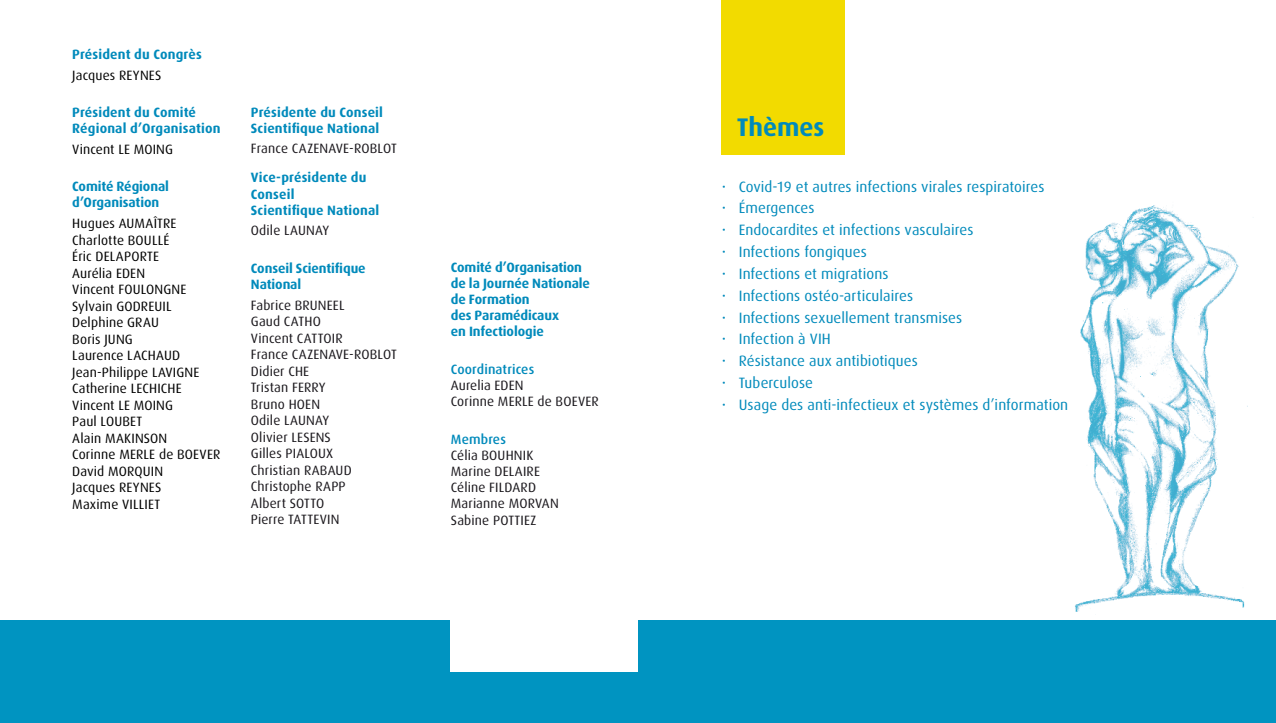
<style>
.page{position:relative;width:1276px;height:723px;background:#fff}
.page>*{position:absolute;margin:0;border:0;box-sizing:border-box;transform-origin:0 0}
.t1{font:700 25.5px "Dax";color:#008abb}
.t2{font:15px "Dax";letter-spacing:.005em;color:#008abb}
.t3{font:13.5px/16.5px "Dax";letter-spacing:.01em;color:#1a171c}
.t4{font:13.5px/16.5px "Dax";letter-spacing:.01em;color:#000}
.t5{font:700 13.5px/16.2px "Dax";letter-spacing:-.005em;color:#008abb}
.t6{font:700 13.5px/16.2px "Dax";letter-spacing:.015em;color:#008abb}
.t7{font:500 13.5px "Dax";letter-spacing:.01em;color:#008abb}
.s1{font-weight:300}
</style>
<div class="page">
<div style="left:0;top:621px;width:1276px;height:102px;background:#0094c1"></div>
<div style="left:451px;top:567px;width:187px;height:105px;background:#fff"></div>
<div style="left:721px;top:0;width:123px;height:154px;background:#f2db00"></div>
<img style="left:1075px;top:205px;width:179px;height:407px">
<p class="t5" style="left:72px;top:46px;width:131px">Président du Congrès</p>
<p class="t4" style="left:72px;top:67px;width:91px">Jacques REYNES</p>
<p class="t6" style="left:72px;top:104px;width:150px">Président du Comité<br>Régional d’Organisation</p>
<p class="t4" style="left:72px;top:141px;width:102px">Vincent LE MOING</p>
<p class="t5" style="left:72px;top:178px;width:98px">Comité Régional d’Organisation</p>
<p class="t4" style="left:72px;top:215px;width:150px">Hugues AUMAÎTRE<br>Charlotte BOULLÉ<br>Éric DELAPORTE<br>Aurélia EDEN<br>Vincent FOULONGNE<br>Sylvain GODREUIL<br>Delphine GRAU<br>Boris JUNG<br>Laurence LACHAUD<br>Jean-Philippe LAVIGNE<br>Catherine LECHICHE<br>Vincent LE MOING<br>Paul LOUBET<br>Alain MAKINSON<br>Corinne MERLE de BOEVER<br>David MORQUIN<br>Jacques REYNES<br>Maxime VILLIET</p>
<p class="t5" style="left:251px;top:104px;width:134px">Présidente du Conseil<br>Scientifique National</p>
<p class="t3" style="left:251px;top:141px;width:147px">France CAZENAVE-ROBLOT</p>
<p class="t5" style="left:251px;top:170px;width:130px">Vice-présidente du<br>Conseil<br>Scientifique National</p>
<p class="t3" style="left:251px;top:222px;width:80px">Odile LAUNAY</p>
<p class="t5" style="left:251px;top:260px;width:116px">Conseil Scientifique<br>National</p>
<p class="t3" style="left:251px;top:297px;width:147px">Fabrice BRUNEEL<br>Gaud CATHO<br>Vincent CATTOIR<br>France CAZENAVE-ROBLOT<br>Didier CHE<br>Tristan FERRY<br>Bruno HOEN<br>Odile LAUNAY<br>Olivier LESENS<br>Gilles PIALOUX<br>Christian RABAUD<br>Christophe RAPP<br>Albert SOTTO<br>Pierre TATTEVIN</p>
<p class="t5" style="left:451px;top:259px;width:141px">Comité d’Organisation de la Journée Nationale de Formation<br>des Paramédicaux<br>en Infectiologie</p>
<p class="t7" style="left:451px;top:362px;width:85px">Coordinatrices</p>
<p class="t3" style="left:451px;top:377px;width:150px">Aurelia EDEN<br>Corinne MERLE de BOEVER</p>
<p class="t7" style="left:451px;top:431px;width:57px">Membres</p>
<p class="t3" style="left:451px;top:447px;width:109px">Célia BOUHNIK<br>Marine DELAIRE<br>Céline FILDARD<br>Marianne MORVAN<br>Sabine POTTIEZ</p>
<h1 class="t1" style="left:736px;top:112px;width:89px">Thèmes</h1>
<p class="t2" style="left:722px;top:178px;width:324px"><span class="s1">•</span> Covid-19 et autres infections virales respiratoires</p>
<p class="t2" style="left:722px;top:200px;width:94px"><span class="s1">•</span> Émergences</p>
<p class="t2" style="left:722px;top:222px;width:253px"><span class="s1">•</span> Endocardites et infections vasculaires</p>
<p class="t2" style="left:722px;top:243px;width:146px"><span class="s1">•</span> Infections fongiques</p>
<p class="t2" style="left:722px;top:265px;width:168px"><span class="s1">•</span> Infections et migrations</p>
<p class="t2" style="left:722px;top:287px;width:193px"><span class="s1">•</span> Infections ostéo-articulaires</p>
<p class="t2" style="left:722px;top:309px;width:242px"><span class="s1">•</span> Infections sexuellement transmises</p>
<p class="t2" style="left:722px;top:331px;width:111px"><span class="s1">•</span> Infection à VIH</p>
<p class="t2" style="left:722px;top:353px;width:198px"><span class="s1">•</span> Résistance aux antibiotiques</p>
<p class="t2" style="left:722px;top:374px;width:93px"><span class="s1">•</span> Tuberculose</p>
<p class="t2" style="left:722px;top:396px;width:348px"><span class="s1">•</span> Usage des anti-infectieux et systèmes d’information</p>
</div>
